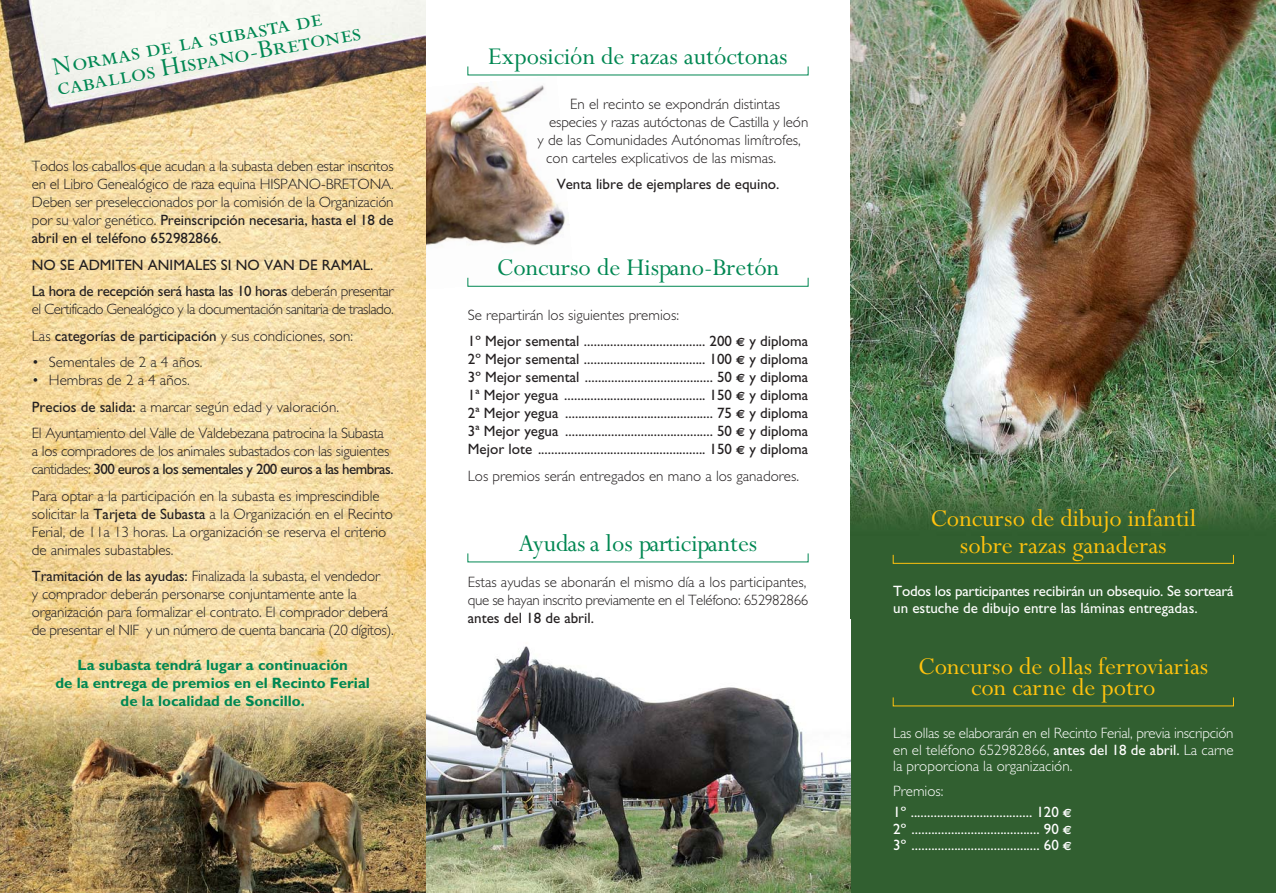
<style>
.page{position:relative;width:1276px;height:893px;background:#fff}
.page>*{position:absolute;margin:0;border:0;box-sizing:border-box;transform-origin:0 0}
.t1{font:28.5px/21px "Perpetua SC";color:#008752}
.t2{font:27px/21px "Perpetua";color:#ffc20e;text-align:center}
.t3{font:27px "Perpetua";color:#008752}
.t4{font:300 15px/18px "Gill Sans";letter-spacing:-.01em;color:#231f20}
.t5{font:15px/18px "Gill Sans";color:#231f20}
.t6{font:15px/16.5px "Gill Sans";letter-spacing:-.015em;color:#fff}
.t7{font:300 15px/16.5px "Gill Sans";color:#fff;text-align:justify}
.t8{font:300 15px/26.5px "Gill Sans";letter-spacing:-.035em;color:#231f20}
.t9{font:700 15px/18px "Gill Sans";color:#008752;text-align:center}
.t10{font:15px/26.5px "Gill Sans";letter-spacing:-.025em;color:#231f20}
.s1{font-weight:400}
.s2{font-weight:300}
.s3{font-family:"Euro Sans";font-weight:700;font-size:12px}
</style>
<div class="page">
<img style="left:850px;top:0;width:426px;height:893px">
<img style="left:425px;top:77px;width:145px;height:212px">
<img style="left:425px;top:619px;width:425px;height:274px">
<img style="left:0;top:0;width:425px;height:893px">
<div style="left:467px;top:277px;width:341px;height:10px;border:1px solid #008752"></div>
<div style="left:892px;top:554px;width:341px;height:10px;border:1px solid #ffc20e"></div>
<h1 class="t1" style="left:51px;top:58px;width:311px;rotate:-10deg">Normas de la subasta de caballos Hispano-Bretones</h1>
<p class="t4" style="left:32px;top:158px;width:363px;text-align:justify">Todos los caballos que acudan a la subasta deben estar inscritos en el Libro Genealógico de raza equina HISPANO-BRETONA.<br>Deben ser preseleccionados por la comisión de la Organización por su valor genético. <span class="s1">Preinscripción necesaria, hasta el 18 de abril en el teléfono 652982866.</span></p>
<p class="t10" style="left:32px;top:253px;width:363px">NO SE ADMITEN ANIMALES SI NO VAN DE RAMAL.<br>La hora de recepción será hasta las 10 horas <span class="s2">deberán presentar</span></p>
<p class="t8" style="left:32px;top:297px;width:363px">el Certificado Genealógico y la documentación sanitaria de traslado.<br>Las <span class="s1">categorías de participación</span> y sus condiciones, son:</p>
<p class="t4" style="left:32px;top:354px;width:172px">• Sementales de 2 a 4 años.</p>
<p class="t4" style="left:32px;top:368px;width:353px;line-height:26.5px">• Hembras de 2 a 4 años.<br><span class="s1">Precios de salida:</span> a marcar según edad y valoración.<br>El Ayuntamiento del Valle de Valdebezana patrocina la Subasta</p>
<p class="t4" style="left:32px;top:443px;width:363px">a los compradores de los animales subastados con las siguientes cantidades: <span class="s1">300 euros a los sementales y 200 euros a las hembras.</span></p>
<p class="t4" style="left:32px;top:488px;width:362px">Para optar a la participación en la subasta es imprescindible solicitar la <span class="s1">Tarjeta de Subasta</span> a la Organización en el Recinto Ferial, de 11a 13 horas. La organización se reserva el criterio de animales subastables.</p>
<p class="t4" style="left:32px;top:568px;width:363px"><span class="s1">Tramitación de las ayudas:</span> Finalizada la subasta, el vendedor<br>y comprador deberán personarse conjuntamente ante la organización para formalizar el contrato. El comprador deberá de presentar el NIF y un número de cuenta bancaria (20 dígitos).</p>
<p class="t9" style="left:56px;top:658px;width:316px">La subasta tendrá lugar a continuación<br>de la entrega de premios en el Recinto Ferial de la localidad de Soncillo.</p>
<h2 class="t3" style="left:488px;top:47px;width:301px">Exposición de razas autóctonas</h2>
<p class="t4" style="left:570px;top:96px;width:211px">En el recinto se expondrán distintas</p>
<p class="t4" style="left:549px;top:114px;width:261px">especies y razas autóctonas de Castilla y león</p>
<p class="t4" style="left:537px;top:132px;width:265px">y de las Comunidades Autónomas limítrofes,</p>
<p class="t4" style="left:546px;top:150px;width:231px">con carteles explicativos de las mismas.</p>
<p class="t5" style="left:557px;top:177px;width:224px">Venta libre de ejemplares de equino.</p>
<h2 class="t3" style="left:497px;top:258px;width:284px">Concurso de Hispano-Bretón</h2>
<p class="t5" style="left:468px;top:303px;width:342px;line-height:26.5px"><span class="s2">Se repartirán los siguientes premios:<br></span>1º Mejor semental ..................................... 200 <span class="s3">€</span> y diploma</p>
<p class="t5" style="left:468px;top:352px;width:342px;text-align:justify">2º Mejor semental ..................................... 100 <span class="s3">€</span> y diploma 3º Mejor semental ....................................... 50 <span class="s3">€</span> y diploma 1ª Mejor yegua ........................................... 150 <span class="s3">€</span> y diploma 2ª Mejor yegua ............................................. 75 <span class="s3">€</span> y diploma 3ª Mejor yegua ............................................. 50 <span class="s3">€</span> y diploma Mejor lote ................................................... 150 <span class="s3">€</span> y diploma</p>
<p class="t4" style="left:468px;top:468px;width:333px">Los premios serán entregados en mano a los ganadores.</p>
<h2 class="t3" style="left:518px;top:534px;width:240px">Ayudas a los participantes</h2>
<p class="t4" style="left:468px;top:574px;width:342px">Estas ayudas se abonarán el mismo día a los participantes, que se hayan inscrito previamente en el Teléfono: 652982866</p>
<p class="t5" style="left:468px;top:611px;width:128px">antes del 18 de abril.</p>
<h2 class="t2" style="left:930px;top:508px;width:267px;line-height:27px">Concurso de dibujo infantil sobre razas ganaderas</h2>
<p class="t6" style="left:893px;top:584px;width:342px">Todos los participantes recibirán un obsequio. Se sorteará un estuche de dibujo entre las láminas entregadas.</p>
<h2 class="t2" style="left:918px;top:659px;width:291px">Concurso de ollas ferroviarias con carne de potro</h2>
<p class="t7" style="left:893px;top:726px;width:342px">Las ollas se elaborarán en el Recinto Ferial, previa inscripción en el teléfono 652982866, <span class="s1">antes del 18 de abril.</span> La carne la proporciona la organización.</p>
<p class="t6" style="left:893px;top:783px;width:180px;line-height:20.7px"><span class="s2">Premios:<br></span>1º ..................................... 120 <span class="s3">€</span></p>
<p class="t6" style="left:893px;top:822px;width:180px">2º ....................................... 90 <span class="s3">€<br></span>3º ....................................... 60 <span class="s3">€</span></p>
</div>
